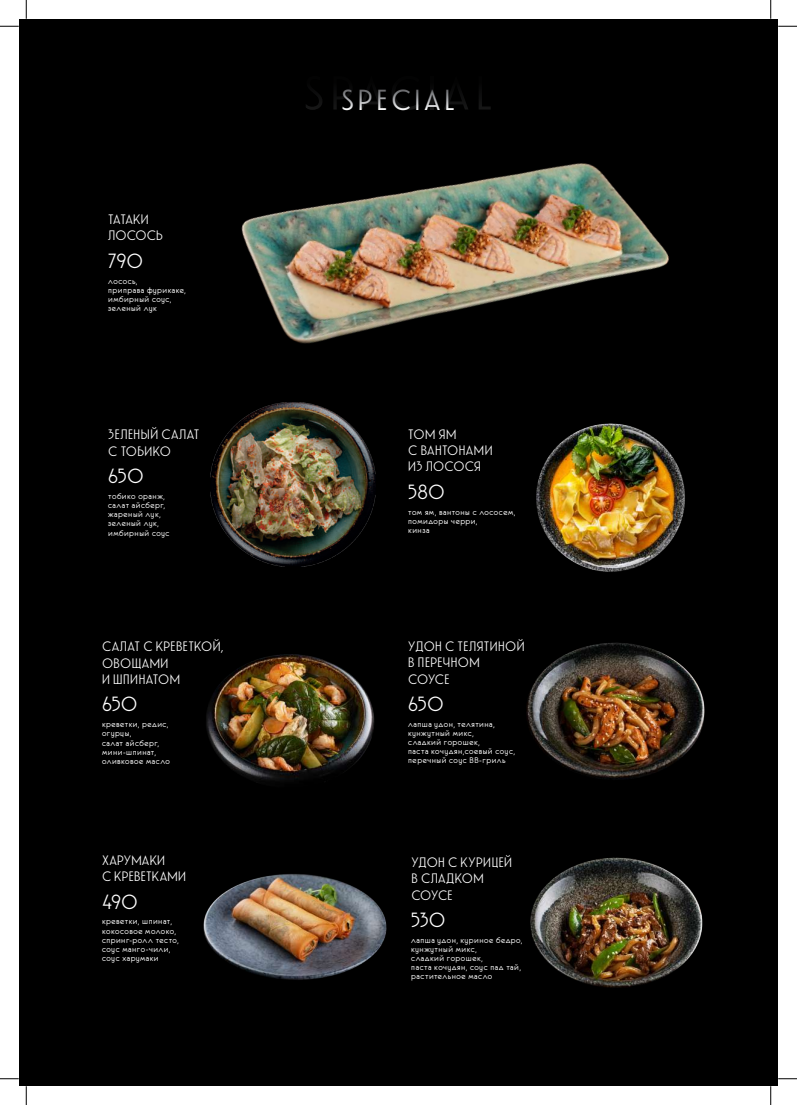
<style>
.page{position:relative;width:797px;height:1105px;background:#fff}
.page>*{position:absolute;margin:0;border:0;box-sizing:border-box;transform-origin:0 0}
.t1{font:500 57.5px "Waverly CF";letter-spacing:.1em;color:#fff}
.t2{font:500 35px "Waverly CF";letter-spacing:.105em;color:#fff}
.t3{font:500 20.5px "Waverly CF";color:#fff}
.t4{font:500 13.62px/16.4px "Waverly CF";letter-spacing:.02em;color:#fff}
.t5{font:9.12px/9.1px "Eurofurenceregular";letter-spacing:.06em;color:#fff}
</style>
<div class="page">
<div style="left:19px;top:19px;width:758px;height:1067px;background:#000"></div>
<img style="left:241px;top:163px;width:428px;height:240px">
<img style="left:206px;top:654px;width:169px;height:127px">
<img style="left:536px;top:423px;width:149px;height:149px">
<img style="left:530px;top:857px;width:173px;height:131px">
<img style="left:211px;top:403px;width:164px;height:164px">
<img style="left:203px;top:874px;width:184px;height:106px">
<img style="left:526px;top:642px;width:179px;height:137px">
<svg style="left:0;top:25px;width:19px;height:2px"></svg>
<svg style="left:778px;top:25px;width:19px;height:2px"></svg>
<svg style="left:0;top:1078px;width:19px;height:1px"></svg>
<svg style="left:778px;top:1078px;width:19px;height:1px"></svg>
<svg style="left:25px;top:0;width:2px;height:19px"></svg>
<svg style="left:25px;top:1086px;width:2px;height:19px"></svg>
<svg style="left:770px;top:0;width:1px;height:19px"></svg>
<svg style="left:770px;top:1086px;width:1px;height:19px"></svg>
<h3 class="t4" style="left:108px;top:211px;width:56px">ТАТАКИ<br>ЛОСОСЬ</h3>
<h3 class="t3" style="left:108px;top:247px;width:37px">790</h3>
<p class="t5" style="left:108px;top:276px;width:79px">лосось,<br>приправа фурикаке, имбирный соус, зеленый лук</p>
<h3 class="t4" style="left:108px;top:426px;width:93px">ЗЕЛЕНЫЙ САЛАТ<br>С ТОБИКО</h3>
<h3 class="t3" style="left:108px;top:462px;width:37px">650</h3>
<p class="t5" style="left:108px;top:492px;width:63px">тобико оранж, салат айсберг, жареный лук, зеленый лук, имбирный соус</p>
<h3 class="t4" style="left:102px;top:638px;width:123px">САЛАТ С КРЕВЕТКОЙ,<br>ОВОЩАМИ<br>И ШПИНАТОМ</h3>
<h3 class="t3" style="left:102px;top:690px;width:37px">650</h3>
<p class="t5" style="left:102px;top:720px;width:69px">креветки, редис, огурцы,<br>салат айсберг, мини-шпинат, оливковое масло</p>
<h3 class="t4" style="left:102px;top:851px;width:86px">ХАРУМАКИ<br>С КРЕВЕТКАМИ</h3>
<h3 class="t3" style="left:102px;top:887px;width:37px">490</h3>
<p class="t5" style="left:102px;top:917px;width:78px">креветки, шпинат, кокосовое молоко, спринг-ролл тесто, соус манго-чили, соус харумаки</p>
<h1 class="t1" style="left:304px;top:51px;width:191px">SPACIAL</h1>
<h2 class="t2" style="left:341px;top:74px;width:115px">SPECIAL</h2>
<h3 class="t4" style="left:408px;top:425px;width:86px">ТОМ ЯМ<br>С ВАНТОНАМИ<br>ИЗ ЛОСОСЯ</h3>
<h3 class="t3" style="left:408px;top:478px;width:38px">580</h3>
<p class="t5" style="left:408px;top:507px;width:108px">том ям, вантоны с лососем, помидоры черри,<br>кинза</p>
<h3 class="t4" style="left:408px;top:637px;width:118px">УДОН С ТЕЛЯТИНОЙ<br>В ПЕРЕЧНОМ<br>СОУСЕ</h3>
<h3 class="t3" style="left:408px;top:690px;width:37px">650</h3>
<p class="t5" style="left:408px;top:719px;width:108px">лапша удон, телятина, кунжутный микс,<br>сладкий горошек,<br>паста кочудян,соевый соус, перечный соус BB-гриль</p>
<h3 class="t4" style="left:411px;top:853px;width:102px">УДОН С КУРИЦЕЙ<br>В СЛАДКОМ<br>СОУСЕ</h3>
<h3 class="t3" style="left:411px;top:906px;width:36px">530</h3>
<p class="t5" style="left:411px;top:935px;width:113px">лапша удон, куриное бедро, кунжутный микс,<br>сладкий горошек,<br>паста кочудян, соус пад тай, растительное масло</p>
</div>
